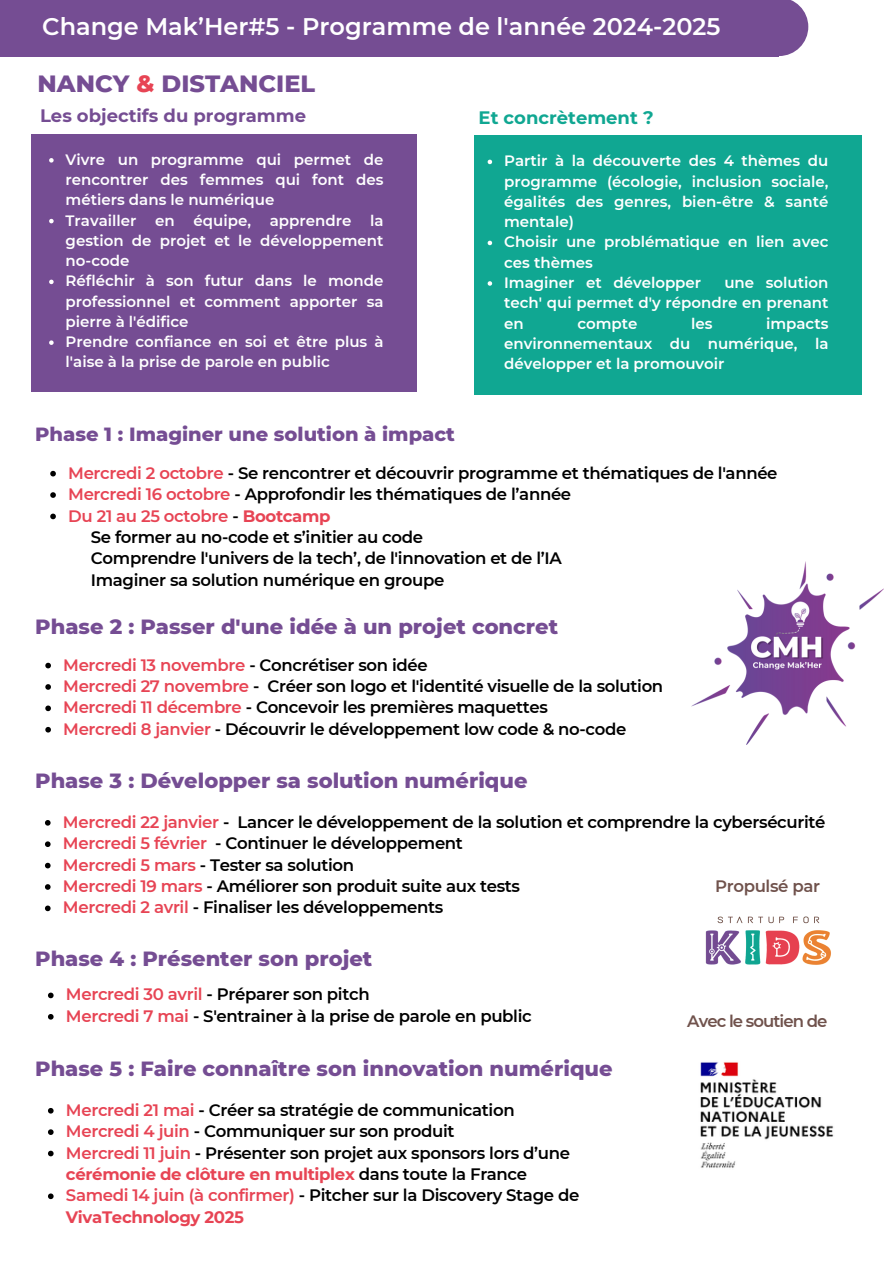
<style>
.page{position:relative;width:894px;height:1264px;background:#fff}
.page>*{position:absolute;margin:0;border:0;box-sizing:border-box;transform-origin:0 0}
.t1{font:600 24px "Montserrat";color:#fff}
.t2{font:800 24px "Montserrat";color:#754d93}
.t3{font:800 21px "Montserrat";color:#754d93}
.t4{font:800 19.5px "Montserrat";color:#754d93}
.t5{font:700 18px "Montserrat";color:#754d93}
.t6{font:700 18px "Montserrat";color:#10a792}
.t7{font:600 16.5px/21.3px "Montserrat";letter-spacing:-.02em;color:#000}
.t8{font:600 16.5px "Montserrat";letter-spacing:-.02em;color:#e74454}
.t9{font:600 16.5px "Montserrat";letter-spacing:-.055em;color:#70524c}
.t10{font:600 16.5px "Montserrat";letter-spacing:-.02em;color:#70524c}
.t11{font:600 15px/20.2px "Montserrat";color:#fff}
.s1{color:#e74454}
.s2{color:#000}
.s3{font-weight:700}
.s4{font-weight:700;color:#e74454}
</style>
<div class="page">
<svg style="left:778px;top:0;width:30px;height:56px"></svg>
<div style="left:0;top:0;width:778px;height:56px;background:#754d93"></div>
<div style="left:473px;top:135px;width:388px;height:259px;background:#10a792"></div>
<div style="left:31px;top:135px;width:385px;height:257px;background:#754d93"></div>
<img style="left:691px;top:561px;width:192px;height:183px">
<svg style="left:49px;top:158px;width:5px;height:4px"></svg>
<svg style="left:49px;top:219px;width:5px;height:4px"></svg>
<svg style="left:49px;top:279px;width:5px;height:5px"></svg>
<svg style="left:49px;top:340px;width:5px;height:5px"></svg>
<svg style="left:487px;top:160px;width:5px;height:4px"></svg>
<svg style="left:487px;top:241px;width:5px;height:4px"></svg>
<svg style="left:487px;top:281px;width:5px;height:5px"></svg>
<svg style="left:50px;top:471px;width:6px;height:5px"></svg>
<svg style="left:50px;top:492px;width:6px;height:6px"></svg>
<svg style="left:50px;top:513px;width:6px;height:6px"></svg>
<svg style="left:45px;top:662px;width:6px;height:6px"></svg>
<svg style="left:45px;top:684px;width:6px;height:5px"></svg>
<svg style="left:45px;top:705px;width:6px;height:6px"></svg>
<svg style="left:45px;top:727px;width:6px;height:5px"></svg>
<svg style="left:48px;top:992px;width:6px;height:6px"></svg>
<svg style="left:48px;top:1014px;width:6px;height:5px"></svg>
<svg style="left:48px;top:1108px;width:6px;height:5px"></svg>
<svg style="left:48px;top:1129px;width:6px;height:5px"></svg>
<svg style="left:48px;top:1150px;width:6px;height:6px"></svg>
<svg style="left:48px;top:1193px;width:6px;height:6px"></svg>
<svg style="left:45px;top:820px;width:6px;height:5px"></svg>
<svg style="left:45px;top:841px;width:6px;height:6px"></svg>
<svg style="left:45px;top:862px;width:6px;height:6px"></svg>
<svg style="left:45px;top:884px;width:6px;height:5px"></svg>
<svg style="left:45px;top:905px;width:6px;height:6px"></svg>
<img style="left:705px;top:916px;width:126px;height:49px">
<img style="left:700px;top:1062px;width:134px;height:106px">
<h1 class="t1" style="left:42px;top:12px;width:679px">Change Mak’Her#5 - Programme de l'année 2024-2025</h1>
<h1 class="t2" style="left:38px;top:69px;width:279px">NANCY <span class="s1">&amp;</span> DISTANCIEL</h1>
<p class="t5" style="left:40px;top:105px;width:267px">Les objectifs du programme</p>
<p class="t11" style="left:66px;top:149px;width:319px">Vivre un programme qui permet de rencontrer des femmes qui font des métiers dans le numérique<br>Travailler en équipe, apprendre la gestion de projet et le développement no-code<br>Réfléchir à son futur dans le monde professionnel et comment apporter sa pierre à l'édifice<br>Prendre confiance en soi et être plus à l'aise à la prise de parole en public</p>
<p class="t4" style="left:35px;top:422px;width:421px">Phase 1 : Imaginer une solution à impact</p>
<p class="t6" style="left:478px;top:106px;width:176px">Et concrètement ?</p>
<p class="t11" style="left:504px;top:151px;width:326px">Partir à la découverte des 4 thèmes du programme (écologie, inclusion sociale, égalités des genres, bien-être &amp; santé mentale)<br>Choisir une problématique en lien avec ces thèmes<br>Imaginer et développer</p>
<p class="t11" style="left:504px;top:272px;width:326px;text-align:justify;text-indent:220px">une solution tech' qui permet d'y répondre en prenant en</p>
<p class="t11" style="left:504px;top:313px;width:326px;text-align:justify;text-indent:262px">impacts environnementaux du numérique, la développer et la promouvoir</p>
<p class="t11" style="left:577px;top:313px;width:62px">compte</p>
<p class="t11" style="left:691px;top:313px;width:23px">les</p>
<p class="t7" style="left:68px;top:462px;width:710px"><span class="s1">Mercredi 2 octobre</span> - Se rencontrer et découvrir programme et thématiques de l'année</p>
<p class="t7" style="left:68px;top:483px;width:504px"><span class="s1">Mercredi 16 octobre</span> - Approfondir les thématiques de l’année</p>
<p class="t8" style="left:68px;top:505px;width:264px">Du 21 au 25 octobre <span class="s2">-</span> <span class="s3">Bootcamp</span></p>
<p class="t7" style="left:91px;top:526px;width:334px">Se former au no-code et s’initier au code</p>
<p class="t7" style="left:91px;top:547px;width:472px">Comprendre l'univers de la tech’, de l'innovation et de l’IA</p>
<p class="t7" style="left:91px;top:569px;width:355px">Imaginer sa solution numérique en groupe</p>
<p class="t3" style="left:35px;top:614px;width:524px">Phase 2 : Passer d'une idée à un projet concret</p>
<p class="t7" style="left:63px;top:654px;width:601px"><span class="s1">Mercredi 13 novembre</span> - Concrétiser son idée<br><span class="s1">Mercredi 27 novembre</span> - Créer son logo et l'identité visuelle de la solution <span class="s1">Mercredi 11 décembre</span> - Concevoir les premières maquettes<br><span class="s1">Mercredi 8 janvier</span> - Découvrir le développement low code &amp; no-code</p>
<p class="t3" style="left:35px;top:767px;width:493px">Phase 3 : Développer sa solution numérique</p>
<p class="t7" style="left:63px;top:811px;width:763px"><span class="s1">Mercredi 22 janvier</span> - Lancer le développement de la solution et comprendre la cybersécurité <span class="s1">Mercredi 5 février</span> - Continuer le développement<br><span class="s1">Mercredi 5 mars</span> - Tester sa solution<br><span class="s1">Mercredi 19 mars</span> - Améliorer son produit suite aux tests<br><span class="s1">Mercredi 2 avril</span> - Finaliser les développements</p>
<p class="t10" style="left:714px;top:876px;width:106px">Propulsé par</p>
<p class="t3" style="left:35px;top:945px;width:338px">Phase 4 : Présenter son projet</p>
<p class="t7" style="left:66px;top:983px;width:467px"><span class="s1">Mercredi 30 avril</span> - Préparer son pitch<br><span class="s1">Mercredi 7 mai</span> - S'entrainer à la prise de parole en public</p>
<p class="t3" style="left:35px;top:1056px;width:578px">Phase 5 : Faire connaître son innovation numérique</p>
<p class="t7" style="left:66px;top:1099px;width:514px"><span class="s1">Mercredi 21 mai</span> - Créer sa stratégie de communication <span class="s1">Mercredi 4 juin</span> - Communiquer sur son produit<br><span class="s1">Mercredi 11 juin</span> - Présenter son projet aux sponsors lors d’une <span class="s4">cérémonie de clôture en multiplex</span> dans toute la France <span class="s1">Samedi 14 juin (à confirmer)</span> - Pitcher sur la Discovery Stage de <span class="s4">VivaTechnology 2025</span></p>
<p class="t9" style="left:687px;top:1010px;width:142px">Avec le soutien de</p>
</div>
